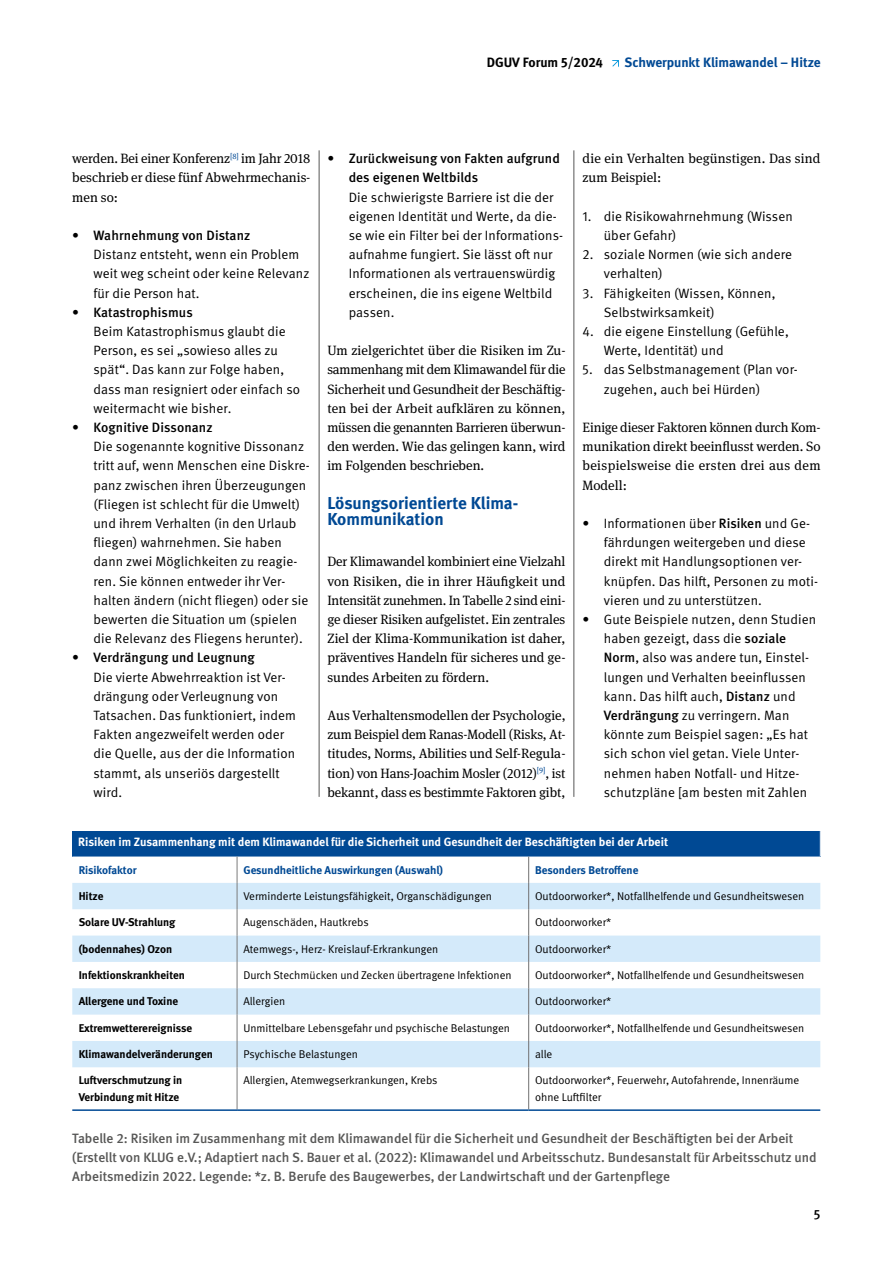
<style>
.page{position:relative;width:893px;height:1263px;background:#fff}
.page>*{position:absolute;margin:0;border:0;box-sizing:border-box;transform-origin:0 0}
.Zwischenheadline_Fließtext_blau{font:700 17.25px/16.5px "DGUV Meta";color:#004994}
.t1{font:13.5px/19.2px "DGUV Meta";letter-spacing:.01em;color:#000}
.Fließtext_book_9pt{font:13.5px/19.2px "DGUV Meta Serif";color:#000;text-align:justify}
.Bildunterschrift{font:500 13.5px/19.2px "DGUV Meta";color:#575756}
.t2{font:700 13.5px "DGUV Meta";color:#004994}
.t3{font:700 13.5px "DGUV Meta";color:#000}
.t4{font:500 13.5px "DGUV Meta";color:#000}
.Tabellen_normal{font:700 12px "DGUV Meta";color:#fff}
.Tabellen_normal-2{font:11.25px/16.5px "DGUV Meta";color:#000}
.Tabellen_normal-3{font:700 11.25px "DGUV Meta";color:#000}
.Tabellen_normal-4{font:700 11.25px "DGUV Meta";color:#004994}
.s1{font-weight:500}
</style>
<div class="page">
<svg style="left:612px;top:60px;width:7px;height:7px"></svg>
<hr style="left:319px;top:150px;width:1px;height:647px;background:#575756">
<hr style="left:574px;top:150px;width:1px;height:647px;background:#575756">
<div style="left:72px;top:831px;width:748px;height:25px;background:#004994"></div>
<svg style="left:72px;top:856px;width:748px;height:253px"></svg>
<svg style="left:72px;top:883px;width:748px;height:184px;fill:#d4eafa"></svg>
<svg style="left:237px;top:856px;width:1px;height:211px"></svg>
<hr style="left:237px;top:1067px;width:1px;height:42px;background:#7c7c7c">
<svg style="left:528px;top:856px;width:1px;height:211px"></svg>
<hr style="left:528px;top:1067px;width:1px;height:42px;background:#707071">
<svg style="left:820px;top:831px;width:1px;height:25px"></svg>
<hr style="left:72px;top:1109px;width:165px;height:2px;background:#004994">
<hr style="left:237px;top:1109px;width:292px;height:2px;background:#004994">
<hr style="left:529px;top:1109px;width:291px;height:2px;background:#004994">
<p class="t3" style="left:487px;top:54px;width:118px">DGUV Forum 5/2024</p>
<p class="t2" style="left:624px;top:54px;width:198px">Schwerpunkt Klimawandel – Hitze</p>
<p class="Fließtext_book_9pt" style="left:72px;top:149px;width:240px">werden. Bei einer Konferenz<sup>[8]</sup> im Jahr 2018 beschrieb er diese fünf Abwehrmechanis&shy;men so:</p>
<p class="t1" style="left:94px;top:226px;width:217px;text-indent:-21px">• <span class="s1">Wahrnehmung von Distanz<br></span>Distanz entsteht, wenn ein Problem weit weg scheint oder keine Relevanz für die Person hat.</p>
<p class="t1" style="left:94px;top:303px;width:208px;text-indent:-21px">• <span class="s1">Katastrophismus<br></span>Beim Katastrophismus glaubt die<br>Person, es sei „sowieso alles zu spät“. Das kann zur Folge haben, dass man resigniert oder einfach so weitermacht wie bisher.</p>
<p class="t1" style="left:94px;top:418px;width:218px;text-indent:-21px">• <span class="s1">Kognitive Dissonanz<br></span>Die sogenannte kognitive Dissonanz tritt auf, wenn Menschen eine Diskre&shy;panz zwischen ihren Überzeugungen (Fliegen ist schlecht für die Umwelt) und ihrem Verhalten (in den Urlaub fliegen) wahrnehmen. Sie haben dann zwei Möglichkeiten zu reagie&shy;ren. Sie können entweder ihr Ver&shy;halten ändern (nicht fliegen) oder sie bewerten die Situation um (spielen die Relevanz des Fliegens herunter).</p>
<p class="t1" style="left:94px;top:648px;width:204px;text-indent:-21px">• <span class="s1">Verdrängung und Leugnung<br></span>Die vierte Abwehrreaktion ist Ver&shy;drängung oder Verleugnung von<br>Tatsachen. Das funktioniert, indem<br>Fakten angezweifelt werden oder die Quelle, aus der die Information stammt, als unseriös dargestellt wird.</p>
<p class="t1" style="left:349px;top:149px;width:216px;text-indent:-21px">• <span class="s1">Zurückweisung von Fakten aufgrund des eigenen Weltbilds<br></span>Die schwierigste Barriere ist die der eigenen Identität und Werte, da die&shy;se wie ein Filter bei der Informations&shy;aufnahme fungiert. Sie lässt oft nur<br>Informationen als vertrauenswürdig erscheinen, die ins eigene Weltbild passen.</p>
<p class="Fließtext_book_9pt" style="left:327px;top:341px;width:240px">Um zielgerichtet über die Risiken im Zu&shy;sammenhang mit dem Klimawandel für die Sicherheit und Gesundheit der Beschäftig&shy;ten bei der Arbeit aufklären zu können, müssen die genannten Barrieren überwun&shy;den werden. Wie das gelingen kann, wird im Folgenden beschrieben.</p>
<h4 class="Zwischenheadline_Fließtext_blau" style="left:327px;top:495px;width:192px">Lösungsorientierte Klima-<br>Kommunikation</h4>
<p class="Fließtext_book_9pt" style="left:327px;top:552px;width:240px">Der Klimawandel kombiniert eine Vielzahl von Risiken, die in ihrer Häufigkeit und Intensität zunehmen. In Tabelle 2 sind eini&shy;ge dieser Risiken aufgelistet. Ein zentrales Ziel der Klima-Kommunikation ist daher, präventives Handeln für sicheres und ge&shy;sundes Arbeiten zu fördern.</p>
<p class="Fließtext_book_9pt" style="left:327px;top:706px;width:240px">Aus Verhaltensmodellen der Psychologie, zum Beispiel dem Ranas-Modell (Risks, At&shy;titudes, Norms, Abilities und Self-Regula&shy;tion) von Hans-Joachim Mosler (2012)<sup>[9]</sup>, ist bekannt, dass es bestimmte Faktoren gibt,</p>
<p class="Fließtext_book_9pt" style="left:583px;top:149px;width:239px">die ein Verhalten begünstigen. Das sind zum Beispiel:</p>
<p class="t1" style="left:604px;top:207px;width:190px;text-indent:-21px">1. die Risikowahrnehmung (Wissen über Gefahr)</p>
<p class="t1" style="left:604px;top:245px;width:190px;text-indent:-21px">2. soziale Normen (wie sich andere verhalten)</p>
<p class="t1" style="left:604px;top:284px;width:173px;text-indent:-21px">3. Fähigkeiten (Wissen, Können,<br>Selbstwirksamkeit)</p>
<p class="t1" style="left:604px;top:322px;width:186px;text-indent:-21px">4. die eigene Einstellung (Gefühle,<br>Werte, Identität) und</p>
<p class="t1" style="left:604px;top:360px;width:196px;text-indent:-21px">5. das Selbstmanagement (Plan vor&shy;zugehen, auch bei Hürden)</p>
<p class="Fließtext_book_9pt" style="left:583px;top:418px;width:240px">Einige dieser Faktoren können durch Kom&shy;munikation direkt beeinflusst werden. So beispielsweise die ersten drei aus dem Modell:</p>
<p class="t1" style="left:604px;top:514px;width:216px;text-indent:-21px">• Informationen über <span class="s1">Risiken</span> und Ge&shy;fährdungen weitergeben und diese direkt mit Handlungsoptionen ver&shy;knüpfen. Das hilft, Personen zu moti&shy;vieren und zu unterstützen.</p>
<p class="t1" style="left:604px;top:610px;width:214px;text-indent:-21px">• Gute Beispiele nutzen, denn Studien haben gezeigt, dass die <span class="s1">soziale Norm</span>, also was andere tun, Einstel&shy;lungen und Verhalten beeinflussen kann. Das hilft auch, <span class="s1">Distanz</span> und <span class="s1">Verdrängung</span> zu verringern. Man könnte zum Beispiel sagen: „Es hat sich schon viel getan. Viele Unter&shy;nehmen haben Notfall- und Hitze&shy;schutzpläne [am besten mit Zahlen</p>
<p class="Tabellen_normal" style="left:78px;top:835px;width:591px">Risiken im Zusammenhang mit dem Klimawandel für die Sicherheit und Gesundheit der Beschäftigten bei der Arbeit</p>
<p class="Tabellen_normal-4" style="left:79px;top:863px;width:59px">Risikofaktor</p>
<p class="Tabellen_normal-4" style="left:243px;top:863px;width:201px">Gesundheitliche Auswirkungen (Auswahl)</p>
<p class="Tabellen_normal-4" style="left:535px;top:863px;width:105px">Besonders Betroffene</p>
<p class="Tabellen_normal-3" style="left:79px;top:889px;width:26px">Hitze</p>
<p class="Tabellen_normal-2" style="left:243px;top:888px;width:250px">Verminderte Leistungsfähigkeit, Organschädigungen</p>
<p class="Tabellen_normal-2" style="left:535px;top:888px;width:271px">Outdoorworker*, Notfallhelfende und Gesundheitswesen</p>
<p class="Tabellen_normal-3" style="left:79px;top:916px;width:98px">Solare UV-Strahlung</p>
<p class="Tabellen_normal-2" style="left:243px;top:914px;width:127px">Augenschäden, Hautkrebs</p>
<p class="Tabellen_normal-2" style="left:535px;top:914px;width:78px">Outdoorworker*</p>
<p class="Tabellen_normal-3" style="left:79px;top:942px;width:95px">(bodennahes) Ozon</p>
<p class="Tabellen_normal-2" style="left:243px;top:941px;width:196px">Atemwegs-, Herz- Kreislauf--Erkrankungen</p>
<p class="Tabellen_normal-2" style="left:535px;top:941px;width:78px">Outdoorworker*</p>
<p class="Tabellen_normal-3" style="left:79px;top:968px;width:108px">Infektionskrankheiten</p>
<p class="Tabellen_normal-2" style="left:243px;top:967px;width:270px">Durch Stechmücken und Zecken übertragene Infektionen</p>
<p class="Tabellen_normal-2" style="left:535px;top:967px;width:271px">Outdoorworker*, Notfallhelfende und Gesundheitswesen</p>
<p class="Tabellen_normal-3" style="left:79px;top:995px;width:101px">Allergene und Toxine</p>
<p class="Tabellen_normal-2" style="left:243px;top:993px;width:43px">Allergien</p>
<p class="Tabellen_normal-2" style="left:535px;top:993px;width:78px">Outdoorworker*</p>
<p class="Tabellen_normal-3" style="left:79px;top:1021px;width:115px">Extremwetterereignisse</p>
<p class="Tabellen_normal-2" style="left:243px;top:1020px;width:268px">Unmittelbare Lebensgefahr und psychische Belastungen</p>
<p class="Tabellen_normal-2" style="left:535px;top:1020px;width:271px">Outdoorworker*, Notfallhelfende und Gesundheitswesen</p>
<p class="Tabellen_normal-3" style="left:79px;top:1047px;width:136px">Klimawandelveränderungen</p>
<p class="Tabellen_normal-2" style="left:243px;top:1046px;width:116px">Psychische Belastungen</p>
<p class="Tabellen_normal-2" style="left:535px;top:1046px;width:19px">alle</p>
<p class="Tabellen_normal-3" style="left:79px;top:1074px;width:105px">Luftverschmutzung in</p>
<p class="Tabellen_normal-3" style="left:79px;top:1090px;width:102px">Verbindung mit Hitze</p>
<p class="Tabellen_normal-2" style="left:243px;top:1072px;width:196px">Allergien, Atemwegserkrankungen, Krebs</p>
<p class="Tabellen_normal-2" style="left:535px;top:1072px;width:266px">Outdoorworker*, Feuerwehr, Autofahrende, Innenräume ohne Luftfilter</p>
<p class="Bildunterschrift" style="left:72px;top:1129px;width:746px">Tabelle 2: Risiken im Zusammenhang mit dem Klimawandel für die Sicherheit und Gesundheit der Beschäftigten bei der Arbeit (Erstellt von KLUG e.V.; Adaptiert nach S. Bauer et al. (2022): Klimawandel und Arbeitsschutz. Bundesanstalt für Arbeitsschutz und<br>Arbeitsmedizin 2022. Legende: *z. B. Berufe des Baugewerbes, der Landwirtschaft und der Gartenpflege</p>
<p class="t4" style="left:814px;top:1207px;width:8px">5</p>
</div>
